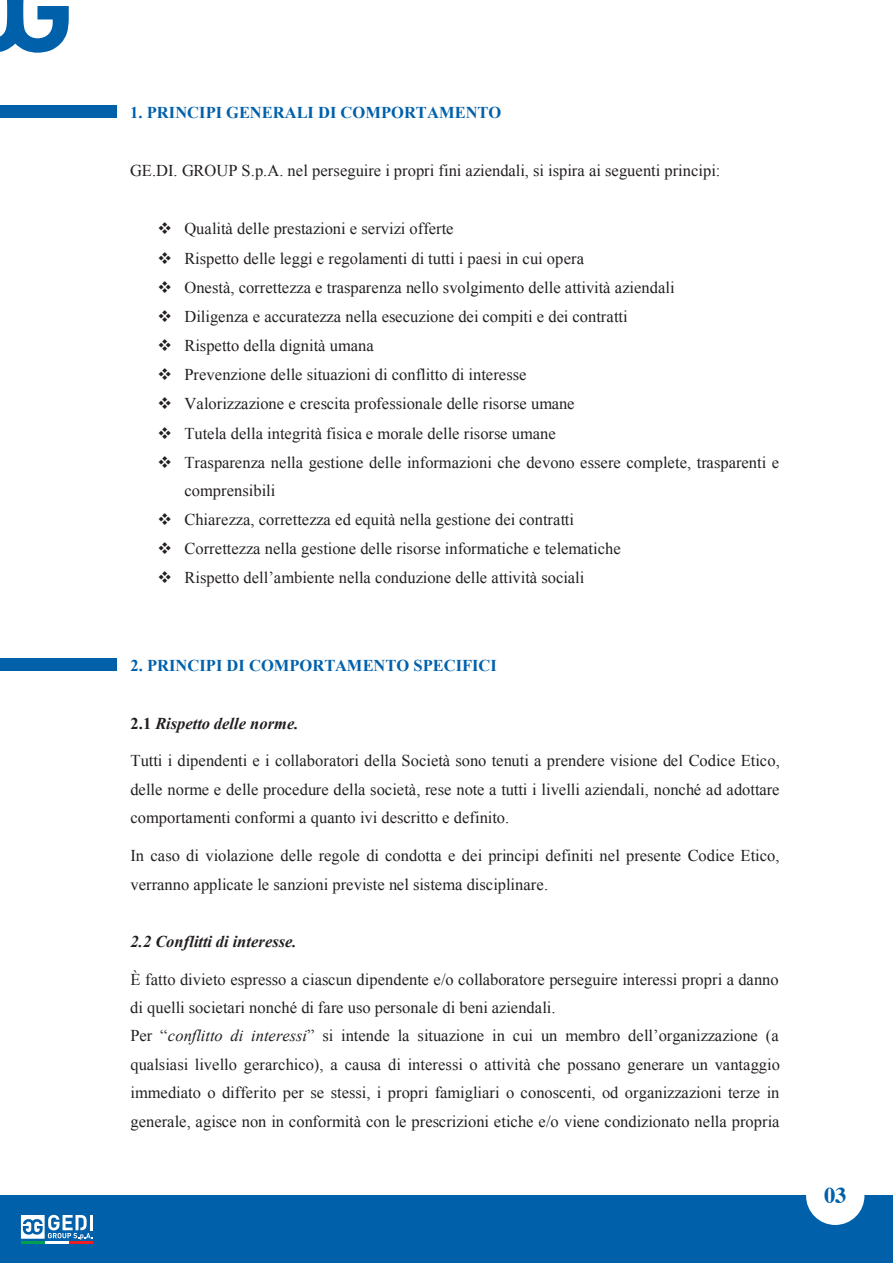
<style>
.page{position:relative;width:893px;height:1263px;background:#fff}
.page>*{position:absolute;margin:0;border:0;box-sizing:border-box;transform-origin:0 0}
.t1{font:700 22.5px "Times";color:#0060aa}
.t2{font:16.5px/28.5px "Times New Roman";color:#231f20}
.t3{font:700 16.5px "Times New Roman";color:#0060aa}
.t4{font:italic 700 16.5px "Times New Roman";color:#231f20}
.s1{font-style:normal}
.s2{font-style:italic}
</style>
<div class="page">
<svg style="left:0;top:0;width:69px;height:53px"></svg>
<div style="left:0;top:1196px;width:893px;height:67px;background:#0060aa"></div>
<hr style="left:21px;top:1241px;width:24px;height:3px;background:#009f4d">
<hr style="left:45px;top:1241px;width:24px;height:3px;background:#fff">
<hr style="left:69px;top:1241px;width:24px;height:3px;background:#ed1d24">
<hr style="left:90px;top:1215px;width:3px;height:15px;background:#fff">
<svg style="left:21px;top:1215px;width:71px;height:25px"></svg>
<div style="left:806px;top:1166px;width:58px;height:59px;background:#fff;border-radius:50%"></div>
<div style="left:0;top:105px;width:116px;height:13px;background:#0060aa"></div>
<div style="left:0;top:659px;width:116px;height:12px;background:#0060aa"></div>
<p class="t3" style="left:130px;top:101px;width:373px">1. PRINCIPI GENERALI DI COMPORTAMENTO</p>
<p class="t2" style="left:130px;top:156px;width:592px">GE.DI. GROUP S.p.A. nel perseguire i propri fini aziendali, si ispira ai seguenti principi:</p>
<p class="t2" style="left:157px;top:214px;width:298px">❖ Qualità delle prestazioni e servizi offerte</p>
<p class="t2" style="left:157px;top:244px;width:428px">❖ Rispetto delle leggi e regolamenti di tutti i paesi in cui opera</p>
<p class="t2" style="left:157px;top:273px;width:519px">❖ Onestà, correttezza e trasparenza nello svolgimento delle attività aziendali</p>
<p class="t2" style="left:157px;top:302px;width:472px">❖ Diligenza e accuratezza nella esecuzione dei compiti e dei contratti</p>
<p class="t2" style="left:158px;top:331px;width:218px">❖ Rispetto della dignità umana</p>
<p class="t2" style="left:158px;top:360px;width:370px">❖ Prevenzione delle situazioni di conflitto di interesse</p>
<p class="t2" style="left:158px;top:389px;width:418px">❖ Valorizzazione e crescita professionale delle risorse umane</p>
<p class="t2" style="left:157px;top:418px;width:400px">❖ Tutela della integrità fisica e morale delle risorse umane</p>
<p class="t2" style="left:184px;top:448px;width:596px;text-indent:-27px">❖ Trasparenza nella gestione delle informazioni che devono essere complete, trasparenti e comprensibili</p>
<p class="t2" style="left:157px;top:505px;width:418px">❖ Chiarezza, correttezza ed equità nella gestione dei contratti</p>
<p class="t2" style="left:158px;top:534px;width:465px">❖ Correttezza nella gestione delle risorse informatiche e telematiche</p>
<p class="t2" style="left:158px;top:563px;width:428px">❖ Rispetto dell’ambiente nella conduzione delle attività sociali</p>
<p class="t3" style="left:131px;top:654px;width:368px">2. PRINCIPI DI COMPORTAMENTO SPECIFICI</p>
<p class="t4" style="left:131px;top:711px;width:170px"><span class="s1">2.1</span> Rispetto delle norme.</p>
<p class="t2" style="left:130px;top:746px;width:651px;text-align:justify">Tutti i dipendenti e i collaboratori della Società sono tenuti a prendere visione del Codice Etico, delle norme e delle procedure della società, rese note a tutti i livelli aziendali, nonché ad adottare comportamenti conformi a quanto ivi descritto e definito.</p>
<p class="t2" style="left:130px;top:841px;width:651px">In caso di violazione delle regole di condotta e dei principi definiti nel presente Codice Etico, verranno applicate le sanzioni previste nel sistema disciplinare.</p>
<p class="t4" style="left:131px;top:930px;width:167px">2.2 Conflitti di interesse.</p>
<p class="t2" style="left:130px;top:965px;width:651px">È fatto divieto espresso a ciascun dipendente e/o collaboratore perseguire interessi propri a danno di quelli societari nonché di fare uso personale di beni aziendali.<br>Per “<span class="s2">conflitto di interessi</span>” si intende la situazione in cui un membro dell’organizzazione (a qualsiasi livello gerarchico), a causa di interessi o attività che possano generare un vantaggio immediato o differito per se stessi, i propri famigliari o conoscenti, od organizzazioni terze in generale, agisce non in conformità con le prescrizioni etiche e/o viene condizionato nella propria</p>
<h1 class="t1" style="left:824px;top:1174px;width:24px">03</h1>
</div>
